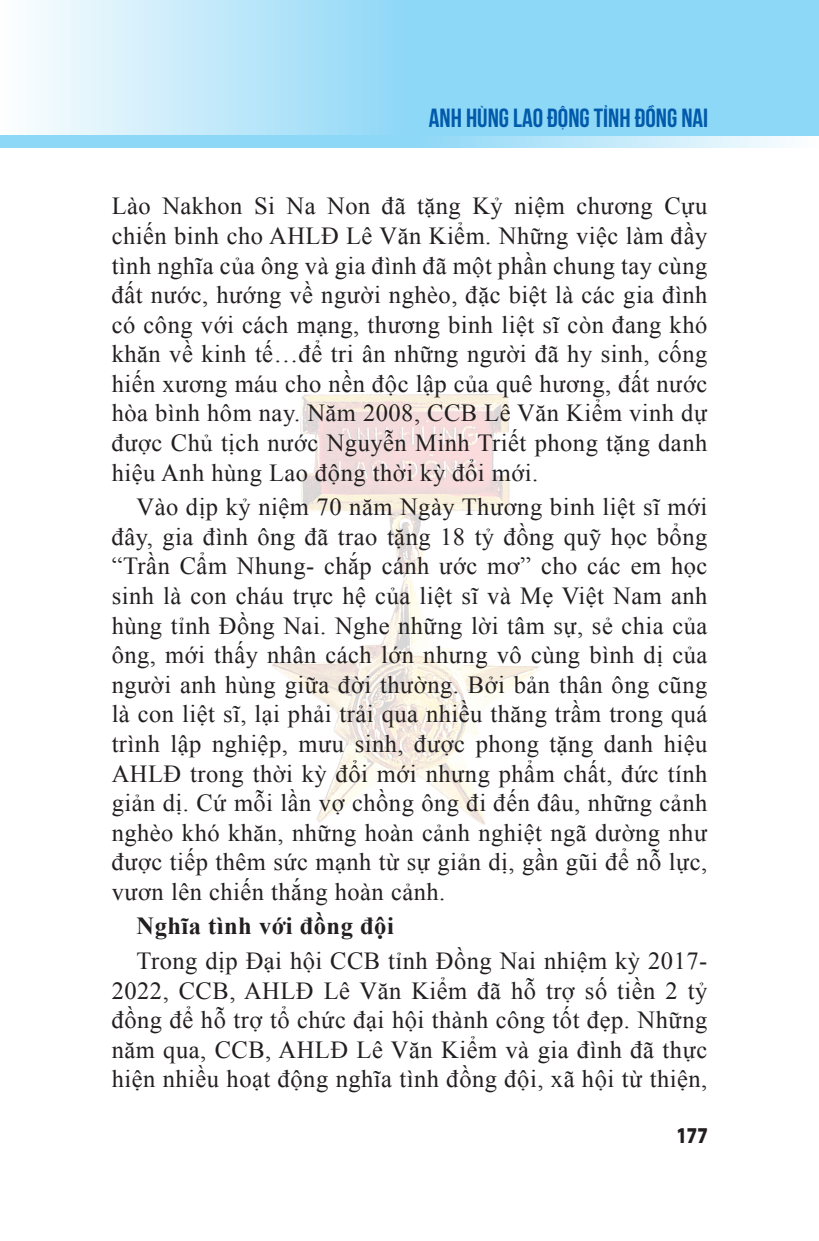
<style>
.page{position:relative;width:819px;height:1241px;background:#fff}
.page>*{position:absolute;margin:0;border:0;box-sizing:border-box;transform-origin:0 0}
.t1{font:26.25px "VL Bebas Neue Z Small";color:#015aaa}
.t2{font:24.5px/29.6px "Times New Roman";letter-spacing:.02em;color:#231f20;text-align:justify}
.t3{font:700 24.5px "Times New Roman";letter-spacing:.02em;color:#231f20}
.t4{font:900 22.75px "Myriad Pro";color:#231f20;scale:.8 1}
</style>
<div class="page">
<svg style="left:34px;top:0;width:785px;height:135px;background:#a5dff8"></svg>
<svg style="left:0;top:135px;width:819px;height:13px;background:#a6dff8"></svg>
<img style="left:272px;top:394px;width:268px;height:431px">
<p class="t1" style="left:429px;top:104px;width:281px">ANH HÙNG LAO ĐỘNG TỈNH ĐỒNG NAI</p>
<p class="t2" style="left:112px;top:191px;width:597px">Lào Nakhon Si Na Non đã tặng Kỷ niệm chương Cựu chiến binh cho AHLĐ Lê Văn Kiểm. Những việc làm đầy tình nghĩa của ông và gia đình đã một phần chung tay cùng đất nước, hướng về người nghèo, đặc biệt là các gia đình có công với cách mạng, thương binh liệt sĩ còn đang khó khăn về kinh tế…để tri ân những người đã hy sinh, cống hiến xương máu cho nền độc lập của quê hương, đất nước hòa bình hôm nay. Năm 2008, CCB Lê Văn Kiểm vinh dự được Chủ tịch nước Nguyễn Minh Triết phong tặng danh hiệu Anh hùng Lao động thời kỳ đổi mới.</p>
<p class="t2" style="left:112px;top:491px;width:597px;text-indent:25px">Vào dịp kỷ niệm 70 năm Ngày Thương binh liệt sĩ mới đây, gia đình ông đã trao tặng 18 tỷ đồng quỹ học bổng “Trần Cẩm Nhung- chắp cánh ước mơ” cho các em học sinh là con cháu trực hệ của liệt sĩ và Mẹ Việt Nam anh hùng tỉnh Đồng Nai. Nghe những lời tâm sự, sẻ chia của ông, mới thấy nhân cách lớn nhưng vô cùng bình dị của người anh hùng giữa đời thường. Bởi bản thân ông cũng là con liệt sĩ, lại phải trải qua nhiều thăng trầm trong quá trình lập nghiệp, mưu sinh, được phong tặng danh hiệu AHLĐ trong thời kỳ đổi mới nhưng phẩm chất, đức tính giản dị. Cứ mỗi lần vợ chồng ông đi đến đâu, những cảnh nghèo khó khăn, những hoàn cảnh nghiệt ngã dường như được tiếp thêm sức mạnh từ sự giản dị, gần gũi để nỗ lực, vươn lên chiến thắng hoàn cảnh.</p>
<p class="t3" style="left:136px;top:909px;width:259px">Nghĩa tình với đồng đội</p>
<p class="t2" style="left:112px;top:945px;width:597px;text-indent:25px">Trong dịp Đại hội CCB tỉnh Đồng Nai nhiệm kỳ 2017- 2022, CCB, AHLĐ Lê Văn Kiểm đã hỗ trợ số tiền 2 tỷ đồng để hỗ trợ tổ chức đại hội thành công tốt đẹp. Những năm qua, CCB, AHLĐ Lê Văn Kiểm và gia đình đã thực hiện nhiều hoạt động nghĩa tình đồng đội, xã hội từ thiện,</p>
<p class="t4" style="left:676px;top:1119px;width:41px">177</p>
</div>
